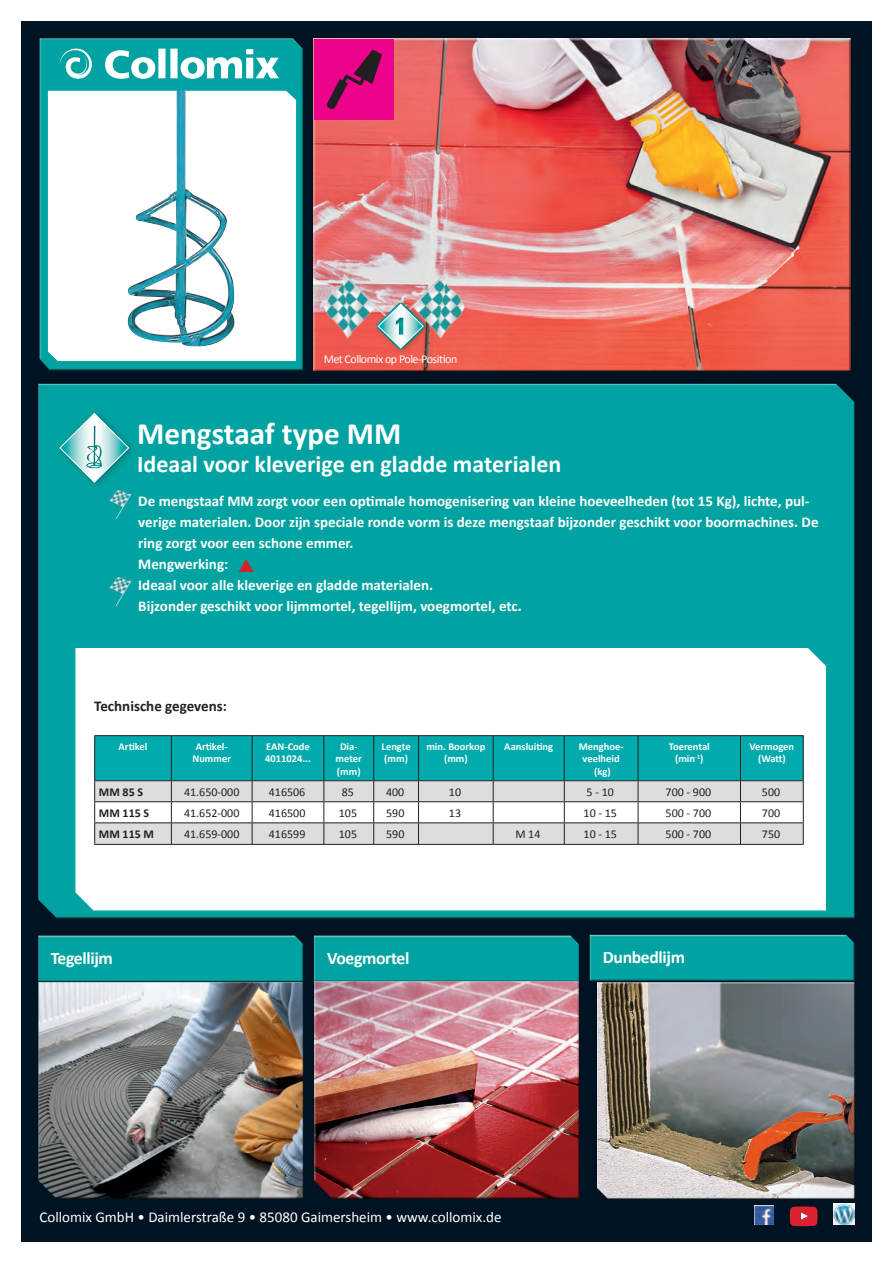
<style>
.page{position:relative;width:893px;height:1263px;background:#fff}
.page>*{position:absolute;margin:0;border:0;box-sizing:border-box;transform-origin:0 0}
.t1{font:700 31.2px "Calibri";color:#fff}
.t2{font:700 24px "Calibri";color:#fff}
.t3{font:700 17.7px "Calibri";letter-spacing:-.02em;color:#fff}
.t4{font:700 15px/21px "Calibri";color:#fff}
.t5{font:15px "Calibri";color:#fff}
.t6{font:700 15px "Calibri";color:#231f20}
.t7{font:12px "Calibri";color:#231f20}
.t8{font:12px "Calibri";letter-spacing:-.04em;color:#fff}
.t9{font:700 12px "Calibri";color:#231f20}
.t10{font:700 10.5px/12.6px "Calibri";color:#fff;text-align:center}
</style>
<div class="page">
<div style="left:21px;top:21px;width:851px;height:1221px;background:#001322"></div>
<div style="left:37px;top:382px;width:819px;height:519px;background:#fff;opacity:.75"></div>
<div style="left:37px;top:401px;width:819px;height:518px;background:#00a3a1"></div>
<div style="left:312px;top:38px;width:540px;height:334px;background:#231f20;opacity:.75"></div>
<img style="left:110px;top:490px;width:21px;height:29px">
<img style="left:110px;top:577px;width:21px;height:29px">
<div style="left:36px;top:935px;width:268px;height:48px;background:#fff;opacity:.75"></div>
<div style="left:36px;top:943px;width:268px;height:41px;background:#00a3a1"></div>
<div style="left:38px;top:981px;width:267px;height:218px;background:#231f20;opacity:.75"></div>
<div style="left:312px;top:935px;width:267px;height:48px;background:#fff;opacity:.75"></div>
<div style="left:312px;top:943px;width:267px;height:41px;background:#00a3a1"></div>
<div style="left:313px;top:980px;width:267px;height:220px;background:#231f20;opacity:.75"></div>
<div style="left:588px;top:934px;width:267px;height:48px;background:#fff;opacity:.75"></div>
<div style="left:588px;top:942px;width:267px;height:41px;background:#231f20;opacity:.75"></div>
<div style="left:595px;top:981px;width:260px;height:219px;background:#231f20;opacity:.75"></div>
<div style="left:39px;top:38px;width:266px;height:322px;background:#fff;opacity:.75"></div>
<div style="left:39px;top:47px;width:267px;height:324px;background:#231f20;opacity:.75"></div>
<div style="left:47px;top:90px;width:250px;height:272px;background:#fff"></div>
<svg style="left:105px;top:49px;width:174px;height:30px;background:#75cdcc"></svg>
<svg style="left:60px;top:49px;width:32px;height:30px"></svg>
<svg style="left:59px;top:413px;width:70px;height:70px"></svg>
<div style="left:85px;top:423px;width:18px;height:47px;background:#231f20;opacity:.4"></div>
<img style="left:754px;top:1205px;width:20px;height:20px">
<img style="left:833px;top:1203px;width:22px;height:22px">
<svg style="left:790px;top:1206px;width:28px;height:20px"></svg>
<div style="left:75px;top:648px;width:751px;height:262px;background:#fff"></div>
<img style="left:121px;top:90px;width:116px;height:257px">
<div style="left:314px;top:39px;width:80px;height:81px;background:#ed028c"></div>
<svg style="left:326px;top:49px;width:56px;height:61px"></svg>
<hr style="left:94px;top:735px;width:77px;height:1px;background:#231f20">
<hr style="left:171px;top:735px;width:81px;height:1px;background:#231f20">
<hr style="left:252px;top:735px;width:72px;height:1px;background:#231f20">
<hr style="left:324px;top:735px;width:50px;height:1px;background:#231f20">
<hr style="left:374px;top:735px;width:45px;height:1px;background:#231f20">
<hr style="left:419px;top:735px;width:74px;height:1px;background:#231f20">
<hr style="left:493px;top:735px;width:71px;height:1px;background:#231f20">
<hr style="left:564px;top:735px;width:74px;height:1px;background:#231f20">
<hr style="left:638px;top:735px;width:102px;height:1px;background:#231f20">
<hr style="left:740px;top:735px;width:64px;height:1px;background:#231f20">
<svg style="left:94px;top:736px;width:710px;height:108px"></svg>
<hr style="left:94px;top:844px;width:77px;height:1px;background:#231f20">
<hr style="left:171px;top:844px;width:81px;height:1px;background:#231f20">
<hr style="left:252px;top:844px;width:72px;height:1px;background:#231f20">
<hr style="left:324px;top:844px;width:50px;height:1px;background:#231f20">
<hr style="left:374px;top:844px;width:45px;height:1px;background:#231f20">
<hr style="left:419px;top:844px;width:74px;height:1px;background:#231f20">
<hr style="left:493px;top:844px;width:71px;height:1px;background:#231f20">
<hr style="left:564px;top:844px;width:74px;height:1px;background:#231f20">
<hr style="left:638px;top:844px;width:102px;height:1px;background:#231f20">
<hr style="left:740px;top:844px;width:64px;height:1px;background:#231f20">
<img style="left:420px;top:270px;width:53px;height:82px">
<img style="left:315px;top:267px;width:105px;height:87px">
<div style="left:373px;top:299px;width:58px;height:57px;background:#231f20;opacity:.4"></div>
<svg style="left:377px;top:303px;width:48px;height:46px;background:#b7a9a6"></svg>
<div style="left:393px;top:315px;width:11px;height:21px;background:#231f20;opacity:.4"></div>
<p class="t8" style="left:324px;top:351px;width:135px">Met Collomix op Pole-Position</p>
<h1 class="t1" style="left:137px;top:413px;width:266px">Mengstaaf type MM</h1>
<h2 class="t2" style="left:137px;top:449px;width:426px">Ideaal voor kleverige en gladde materialen</h2>
<p class="t4" style="left:138px;top:490px;width:682px">De mengstaaf MM zorgt voor een optimale homogenisering van kleine hoeveelheden (tot 15 Kg), lichte, pul&shy;verige materialen. Door zijn speciale ronde vorm is deze mengstaaf bijzonder geschikt voor boormachines. De ring zorgt voor een schone emmer.<br>Mengwerking:<br>Ideaal voor alle kleverige en gladde materialen.<br>Bijzonder geschikt voor lijmmortel, tegellijm, voegmortel, etc.</p>
<p class="t6" style="left:94px;top:697px;width:134px">Technische gegevens:</p>
<p class="t10" style="left:119px;top:740px;width:30px">Artikel</p>
<p class="t10" style="left:192px;top:740px;width:40px">Artikel-<br>Nummer</p>
<p class="t10" style="left:265px;top:740px;width:47px;text-align:left">EAN-Code<br>4011024...</p>
<p class="t10" style="left:336px;top:740px;width:28px">Dia&shy;meter (mm)</p>
<p class="t10" style="left:382px;top:740px;width:31px;text-align:left">Lengte (mm)</p>
<p class="t10" style="left:426px;top:740px;width:60px">min. Boorkop (mm)</p>
<p class="t10" style="left:504px;top:740px;width:50px">Aansluiting</p>
<p class="t10" style="left:579px;top:740px;width:46px">Menghoe&shy;veelheid (kg)</p>
<p class="t10" style="left:669px;top:740px;width:42px">Toerental (min<sup>-1</sup>)</p>
<p class="t10" style="left:749px;top:740px;width:46px">Vermogen (Watt)</p>
<p class="t9" style="left:99px;top:784px;width:46px">MM 85 S</p>
<p class="t7" style="left:184px;top:784px;width:57px">41.650-000</p>
<p class="t7" style="left:269px;top:784px;width:38px">416506</p>
<p class="t7" style="left:342px;top:784px;width:14px">85</p>
<p class="t7" style="left:386px;top:784px;width:20px">400</p>
<p class="t7" style="left:449px;top:784px;width:14px">10</p>
<p class="t7" style="left:587px;top:784px;width:29px">5 - 10</p>
<p class="t7" style="left:666px;top:784px;width:47px">700 - 900</p>
<p class="t7" style="left:762px;top:784px;width:20px">500</p>
<p class="t9" style="left:99px;top:805px;width:52px">MM 115 S</p>
<p class="t7" style="left:184px;top:805px;width:57px">41.652-000</p>
<p class="t7" style="left:269px;top:805px;width:38px">416500</p>
<p class="t7" style="left:339px;top:805px;width:20px">105</p>
<p class="t7" style="left:386px;top:805px;width:20px">590</p>
<p class="t7" style="left:449px;top:805px;width:14px">13</p>
<p class="t7" style="left:584px;top:805px;width:35px">10 - 15</p>
<p class="t7" style="left:666px;top:805px;width:47px">500 - 700</p>
<p class="t7" style="left:762px;top:805px;width:20px">700</p>
<p class="t9" style="left:99px;top:826px;width:57px">MM 115 M</p>
<p class="t7" style="left:184px;top:826px;width:57px">41.659-000</p>
<p class="t7" style="left:269px;top:826px;width:38px">416599</p>
<p class="t7" style="left:339px;top:826px;width:20px">105</p>
<p class="t7" style="left:386px;top:826px;width:20px">590</p>
<p class="t7" style="left:515px;top:826px;width:27px">M 14</p>
<p class="t7" style="left:584px;top:826px;width:35px">10 - 15</p>
<p class="t7" style="left:666px;top:826px;width:47px">500 - 700</p>
<p class="t7" style="left:762px;top:826px;width:20px">750</p>
<p class="t3" style="left:51px;top:947px;width:64px">Tegellijm</p>
<p class="t3" style="left:327px;top:947px;width:84px">Voegmortel</p>
<p class="t3" style="left:603px;top:946px;width:84px">Dunbedlijm</p>
<p class="t5" style="left:39px;top:1207px;width:463px">Collomix GmbH • Daimlerstraße 9 • 85080 Gaimersheim • www.collomix.de</p>
</div>
